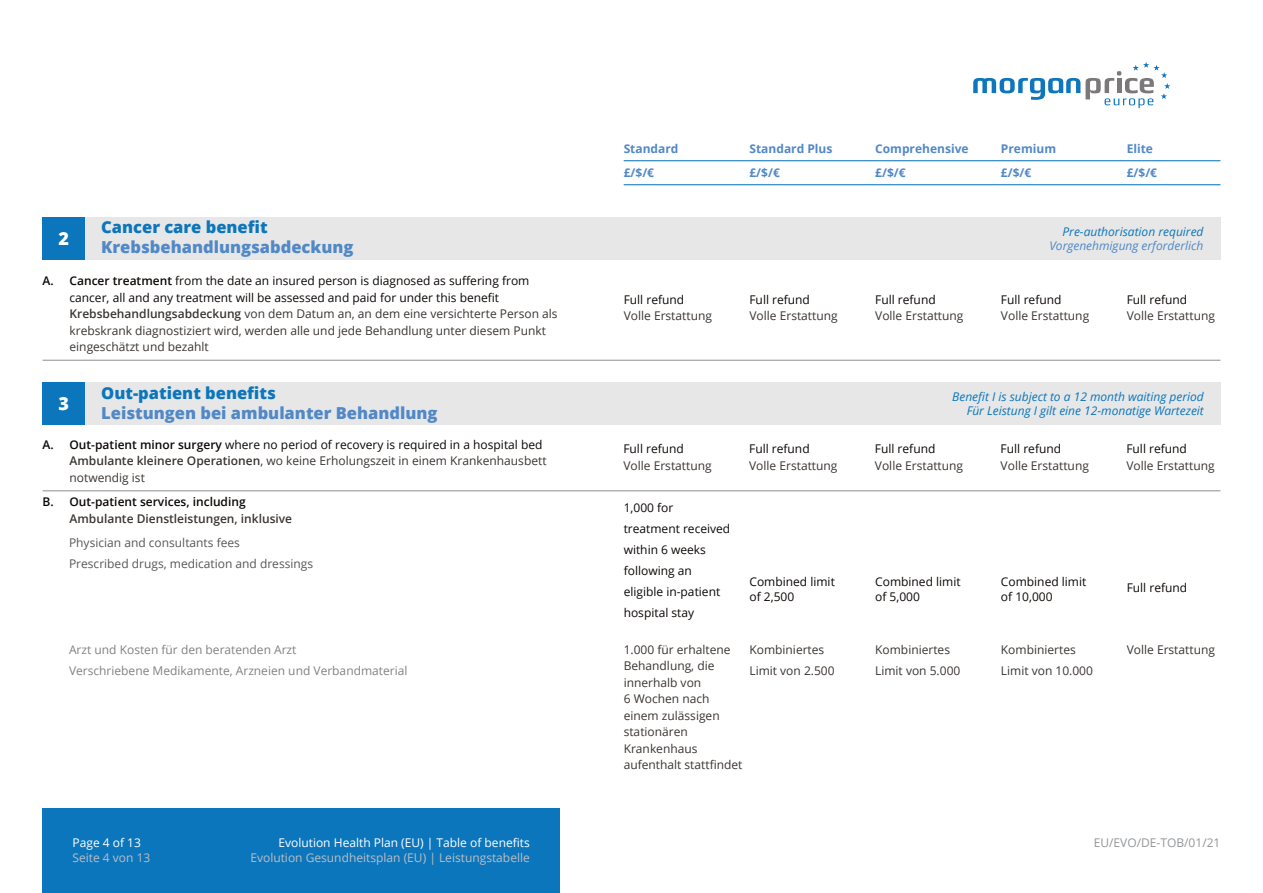
<style>
.page{position:relative;width:1263px;height:893px;background:#fff}
.page>*{position:absolute;margin:0;border:0;box-sizing:border-box;transform-origin:0 0}
.t1{font:800 18px "Open Sans";color:#fff}
.t2{font:800 16.5px "Open Sans";color:#5188c7}
.t3{font:800 16.5px "Open Sans";color:#0c76bd}
.t4{font:12px/16.5px "Open Sans";color:#3b3532}
.t5{font:12px/21px "Open Sans";color:#0c0806}
.t6{font:12px "Open Sans";color:#808285}
.t7{font:italic 12px "Open Sans";color:#0c76bd}
.t8{font:700 12px "Open Sans";color:#5188c7}
.t9{font:600 12px/16.5px "Open Sans";color:#3b3532}
.t10{font:12px "Open Sans";color:#57585a}
.t11{font:12px "Open Sans";color:#bcbdc0}
.t12{font:italic 12px/14.4px "Open Sans";color:#5188c7;text-align:right}
.t13{font:12px "Open Sans";color:#fff}
.t14{font:12px "Open Sans";color:#939598}
.s1{font-weight:600;color:#0c0806}
.s2{color:#0c0806}
.s3{font-weight:600}
.s4{color:#0c76bd}
</style>
<div class="page">
<div style="left:43px;top:808px;width:517px;height:85px;background:#0c76bd"></div>
<svg style="left:973px;top:62px;width:197px;height:46px"></svg>
<hr style="left:624px;top:184px;width:596px;height:1px;background:#0c76bd">
<hr style="left:624px;top:160px;width:596px;height:1px;background:#0c76bd">
<div style="left:43px;top:382px;width:1177px;height:43px;background:#e6e7e6"></div>
<div style="left:43px;top:382px;width:42px;height:43px;background:#0c76bd"></div>
<hr style="left:43px;top:490px;width:1177px;height:1px;background:#939598">
<div style="left:43px;top:217px;width:1177px;height:42px;background:#e6e7e6"></div>
<div style="left:43px;top:217px;width:42px;height:42px;background:#0c76bd"></div>
<hr style="left:43px;top:360px;width:1177px;height:1px;background:#939598">
<p class="t8" style="left:624px;top:141px;width:56px">Standard</p>
<p class="t8" style="left:749px;top:141px;width:85px">Standard Plus</p>
<p class="t8" style="left:875px;top:141px;width:95px">Comprehensive</p>
<p class="t8" style="left:1001px;top:141px;width:57px">Premium</p>
<p class="t8" style="left:1127px;top:141px;width:28px">Elite</p>
<p class="t3" style="left:101px;top:215px;width:168px">Cancer care benefit</p>
<p class="t2" style="left:101px;top:235px;width:254px">Krebsbehandlungsabdeckung</p>
<p class="t4" style="left:70px;top:272px;width:490px;text-indent:-27px"><span class="s1">A. Cancer treatment</span> <span class="s2">from the date an insured person is diagnosed as suffering from cancer, all and any treatment will be assessed and paid for under this benefit </span><span class="s3">Krebsbehandlungsabdeckung</span> von dem Datum an, an dem eine versichterte Person als krebskrank diagnostiziert wird, werden alle und jede Behandlung unter diesem Punkt eingeschätzt und bezahlt</p>
<p class="t1" style="left:59px;top:225px;width:12px">2</p>
<p class="t3" style="left:101px;top:380px;width:176px">Out-patient benefits</p>
<p class="t2" style="left:101px;top:400px;width:338px">Leistungen bei ambulanter Behandlung</p>
<p class="t4" style="left:70px;top:436px;width:479px;text-indent:-27px"><span class="s1">A. Out-patient minor surgery</span> <span class="s2">where no period of recovery is required in a hospital bed<br></span><span class="s3">Ambulante kleinere Operationen</span>, wo keine Erholungszeit in einem Krankenhausbett notwendig ist</p>
<p class="t1" style="left:59px;top:390px;width:12px">3</p>
<p class="t9" style="left:70px;top:493px;width:224px;text-indent:-27px"><span class="s2">B. Out-patient services, including<br></span>Ambulante Dienstleistungen, inklusive</p>
<p class="t10" style="left:69px;top:535px;width:172px">Physician and consultants fees</p>
<p class="t10" style="left:69px;top:556px;width:246px">Prescribed drugs, medication and dressings</p>
<p class="t6" style="left:69px;top:641px;width:229px">Arzt und Kosten für den beratenden Arzt</p>
<p class="t6" style="left:69px;top:662px;width:340px">Verschriebene Medikamente, Arzneien und Verbandmaterial</p>
<p class="t8" style="left:624px;top:165px;width:32px">£/$/€</p>
<p class="t8" style="left:749px;top:165px;width:32px">£/$/€</p>
<p class="t8" style="left:875px;top:165px;width:32px">£/$/€</p>
<p class="t8" style="left:1001px;top:165px;width:32px">£/$/€</p>
<p class="t8" style="left:1127px;top:165px;width:32px">£/$/€</p>
<p class="t12" style="left:1049px;top:224px;width:156px"><span class="s4">Pre-authorisation required<br></span>Vorgenehmigung erforderlich</p>
<p class="t5" style="left:624px;top:288px;width:62px">Full refund</p>
<p class="t5" style="left:749px;top:288px;width:62px">Full refund</p>
<p class="t5" style="left:875px;top:288px;width:62px">Full refund</p>
<p class="t5" style="left:1001px;top:288px;width:62px">Full refund</p>
<p class="t5" style="left:1127px;top:288px;width:62px">Full refund</p>
<p class="t4" style="left:624px;top:307px;width:90px">Volle Erstattung</p>
<p class="t4" style="left:749px;top:307px;width:90px">Volle Erstattung</p>
<p class="t4" style="left:875px;top:307px;width:90px">Volle Erstattung</p>
<p class="t4" style="left:1001px;top:307px;width:90px">Volle Erstattung</p>
<p class="t4" style="left:1127px;top:307px;width:90px">Volle Erstattung</p>
<p class="t7" style="left:952px;top:388px;width:253px">Benefit I is subject to a 12 month waiting period</p>
<p class="t7" style="left:967px;top:403px;width:239px">Für Leistung I gilt eine 12-monatige Wartezeit</p>
<p class="t5" style="left:623px;top:438px;width:62px">Full refund</p>
<p class="t5" style="left:749px;top:438px;width:62px">Full refund</p>
<p class="t5" style="left:875px;top:438px;width:62px">Full refund</p>
<p class="t5" style="left:1001px;top:438px;width:62px">Full refund</p>
<p class="t5" style="left:1126px;top:438px;width:62px">Full refund</p>
<p class="t4" style="left:623px;top:457px;width:90px">Volle Erstattung</p>
<p class="t4" style="left:749px;top:457px;width:90px">Volle Erstattung</p>
<p class="t4" style="left:875px;top:457px;width:90px">Volle Erstattung</p>
<p class="t4" style="left:1001px;top:457px;width:90px">Volle Erstattung</p>
<p class="t4" style="left:1126px;top:457px;width:90px">Volle Erstattung</p>
<p class="t5" style="left:624px;top:497px;width:108px">1,000 for treatment received within 6 weeks following an eligible in-patient hospital stay</p>
<p class="t4" style="left:624px;top:641px;width:120px">1.000 für erhaltene<br>Behandlung, die innerhalb von<br>6 Wochen nach einem zulässigen stationären<br>Krankenhaus aufenthalt stattfindet</p>
<p class="t4" style="left:749px;top:641px;width:76px">Kombiniertes</p>
<p class="t5" style="left:749px;top:574px;width:87px;line-height:15px">Combined limit of 2,500</p>
<p class="t5" style="left:875px;top:571px;width:87px">Combined limit</p>
<p class="t5" style="left:875px;top:586px;width:46px">of 5,000</p>
<p class="t4" style="left:875px;top:641px;width:76px">Kombiniertes</p>
<p class="t4" style="left:875px;top:662px;width:87px">Limit von 5.000</p>
<p class="t4" style="left:749px;top:662px;width:87px">Limit von 2.500</p>
<p class="t5" style="left:1001px;top:571px;width:87px">Combined limit</p>
<p class="t5" style="left:1001px;top:586px;width:53px">of 10,000</p>
<p class="t4" style="left:1001px;top:641px;width:76px">Kombiniertes</p>
<p class="t4" style="left:1001px;top:662px;width:94px">Limit von 10.000</p>
<p class="t5" style="left:1127px;top:577px;width:62px">Full refund</p>
<p class="t4" style="left:1127px;top:641px;width:90px">Volle Erstattung</p>
<p class="t13" style="left:73px;top:834px;width:70px">Page 4 of 13</p>
<p class="t11" style="left:73px;top:849px;width:79px">Seite 4 von 13</p>
<p class="t13" style="left:278px;top:834px;width:253px">Evolution Health Plan (EU) | Table of benefits</p>
<p class="t14" style="left:1094px;top:834px;width:128px">EU/EVO/DE-TOB/01/21</p>
<p class="t11" style="left:250px;top:849px;width:281px">Evolution Gesundheitsplan (EU) | Leistungstabelle</p>
</div>
